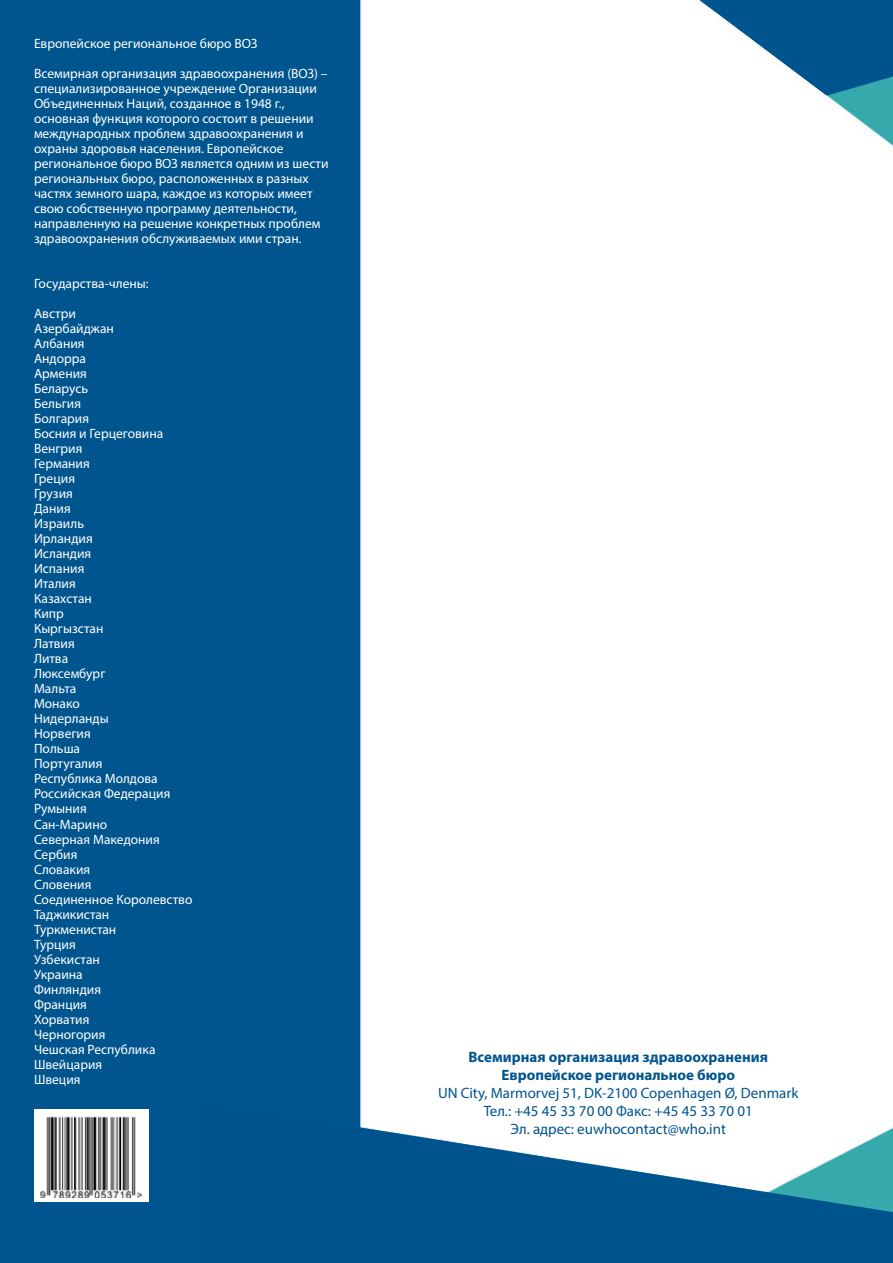
<style>
.page{position:relative;width:893px;height:1263px;background:#fff}
.page>*{position:absolute;margin:0;border:0;box-sizing:border-box;transform-origin:0 0}
.t1{font:15px "Myriad Pro";color:#00548e}
.t2{font:700 15px "Myriad Pro";color:#00548e}
.t3{font:13.5px "Myriad Pro";color:#fff}
</style>
<div class="page">
<img style="left:0;top:0;width:893px;height:1263px">
<svg style="left:196px;top:1101px;width:697px;height:162px;fill:#00548e"></svg>
<svg style="left:700px;top:0;width:193px;height:95px"></svg>
<div style="left:34px;top:1109px;width:114px;height:93px;background:#fff"></div>
<img style="left:40px;top:1116px;width:101px;height:81px">
<p class="t3" style="left:34px;top:36px;width:225px">Европейское региональное бюро ВОЗ</p>
<p class="t3" style="left:34px;top:66px;width:295px">Всемирная организация здравоохранения (ВОЗ) –</p>
<p class="t3" style="left:34px;top:81px;width:284px">специализированное учреждение Организации</p>
<p class="t3" style="left:34px;top:96px;width:252px">Объединенных Наций, созданное в 1948 г.,</p>
<p class="t3" style="left:34px;top:111px;width:281px">основная функция которого состоит в решении</p>
<p class="t3" style="left:34px;top:126px;width:271px">международных проблем здравоохранения и</p>
<p class="t3" style="left:34px;top:141px;width:251px">охраны здоровья населения. Европейское</p>
<p class="t3" style="left:34px;top:156px;width:296px">региональное бюро ВОЗ является одним из шести</p>
<p class="t3" style="left:34px;top:171px;width:276px">региональных бюро, расположенных в разных</p>
<p class="t3" style="left:34px;top:186px;width:280px">частях земного шара, каждое из которых имеет</p>
<p class="t3" style="left:34px;top:201px;width:264px">свою собственную программу деятельности,</p>
<p class="t3" style="left:34px;top:216px;width:288px">направленную на решение конкретных проблем</p>
<p class="t3" style="left:34px;top:231px;width:269px">здравоохранения обслуживаемых ими стран.</p>
<p class="t3" style="left:34px;top:276px;width:116px">Государства-члены:</p>
<p class="t3" style="left:34px;top:306px;width:43px">Австри</p>
<p class="t3" style="left:34px;top:321px;width:81px">Азербайджан</p>
<p class="t3" style="left:34px;top:336px;width:52px">Албания</p>
<p class="t3" style="left:34px;top:351px;width:54px">Андорра</p>
<p class="t3" style="left:34px;top:366px;width:54px">Армения</p>
<p class="t3" style="left:34px;top:381px;width:56px">Беларусь</p>
<p class="t3" style="left:34px;top:396px;width:49px">Бельгия</p>
<p class="t3" style="left:34px;top:411px;width:57px">Болгария</p>
<p class="t3" style="left:34px;top:426px;width:131px">Босния и Герцеговина</p>
<p class="t3" style="left:34px;top:441px;width:50px">Венгрия</p>
<p class="t3" style="left:34px;top:456px;width:57px">Германия</p>
<p class="t3" style="left:34px;top:471px;width:43px">Греция</p>
<p class="t3" style="left:34px;top:486px;width:40px">Грузия</p>
<p class="t3" style="left:34px;top:501px;width:38px">Дания</p>
<p class="t3" style="left:34px;top:516px;width:52px">Израиль</p>
<p class="t3" style="left:34px;top:531px;width:60px">Ирландия</p>
<p class="t3" style="left:34px;top:546px;width:59px">Исландия</p>
<p class="t3" style="left:34px;top:561px;width:52px">Испания</p>
<p class="t3" style="left:34px;top:576px;width:43px">Италия</p>
<p class="t3" style="left:34px;top:591px;width:59px">Казахстан</p>
<p class="t3" style="left:34px;top:606px;width:31px">Кипр</p>
<p class="t3" style="left:34px;top:621px;width:71px">Кыргызстан</p>
<p class="t3" style="left:34px;top:636px;width:42px">Латвия</p>
<p class="t3" style="left:34px;top:651px;width:36px">Литва</p>
<p class="t3" style="left:34px;top:666px;width:73px">Люксембург</p>
<p class="t3" style="left:34px;top:681px;width:44px">Мальта</p>
<p class="t3" style="left:34px;top:696px;width:47px">Монако</p>
<p class="t3" style="left:34px;top:711px;width:76px">Нидерланды</p>
<p class="t3" style="left:34px;top:726px;width:58px">Норвегия</p>
<p class="t3" style="left:34px;top:741px;width:48px">Польша</p>
<p class="t3" style="left:34px;top:756px;width:70px">Португалия</p>
<p class="t3" style="left:34px;top:771px;width:125px">Республика Молдова</p>
<p class="t3" style="left:34px;top:786px;width:138px">Российская Федерация</p>
<p class="t3" style="left:34px;top:801px;width:54px">Румыния</p>
<p class="t3" style="left:34px;top:816px;width:75px">Сан-Марино</p>
<p class="t3" style="left:34px;top:831px;width:127px">Северная Македония</p>
<p class="t3" style="left:34px;top:846px;width:45px">Сербия</p>
<p class="t3" style="left:34px;top:861px;width:58px">Словакия</p>
<p class="t3" style="left:34px;top:876px;width:59px">Словения</p>
<p class="t3" style="left:34px;top:891px;width:160px">Соединенное Королевство</p>
<p class="t3" style="left:34px;top:906px;width:77px">Таджикистан</p>
<p class="t3" style="left:34px;top:921px;width:84px">Туркменистан</p>
<p class="t3" style="left:34px;top:936px;width:43px">Турция</p>
<p class="t3" style="left:34px;top:951px;width:67px">Узбекистан</p>
<p class="t3" style="left:34px;top:966px;width:50px">Украина</p>
<p class="t3" style="left:34px;top:981px;width:69px">Финляндия</p>
<p class="t3" style="left:34px;top:996px;width:54px">Франция</p>
<p class="t3" style="left:34px;top:1011px;width:57px">Хорватия</p>
<p class="t3" style="left:34px;top:1026px;width:73px">Черногория</p>
<p class="t3" style="left:34px;top:1041px;width:123px">Чешская Республика</p>
<p class="t3" style="left:34px;top:1056px;width:70px">Швейцария</p>
<p class="t3" style="left:34px;top:1071px;width:48px">Швеция</p>
<p class="t2" style="left:468px;top:1047px;width:301px">Всемирная организация здравоохранения</p>
<p class="t2" style="left:501px;top:1065px;width:235px">Европейское региональное бюро</p>
<p class="t1" style="left:438px;top:1083px;width:362px">UN City, Marmorvej 51, DK-2100 Copenhagen Ø, Denmark</p>
<p class="t1" style="left:484px;top:1101px;width:271px">Тел.: +45 45 33 70 00 Факс: +45 45 33 70 01</p>
<p class="t1" style="left:511px;top:1119px;width:217px">Эл. адрес: euwhocontact@who.int</p>
</div>
